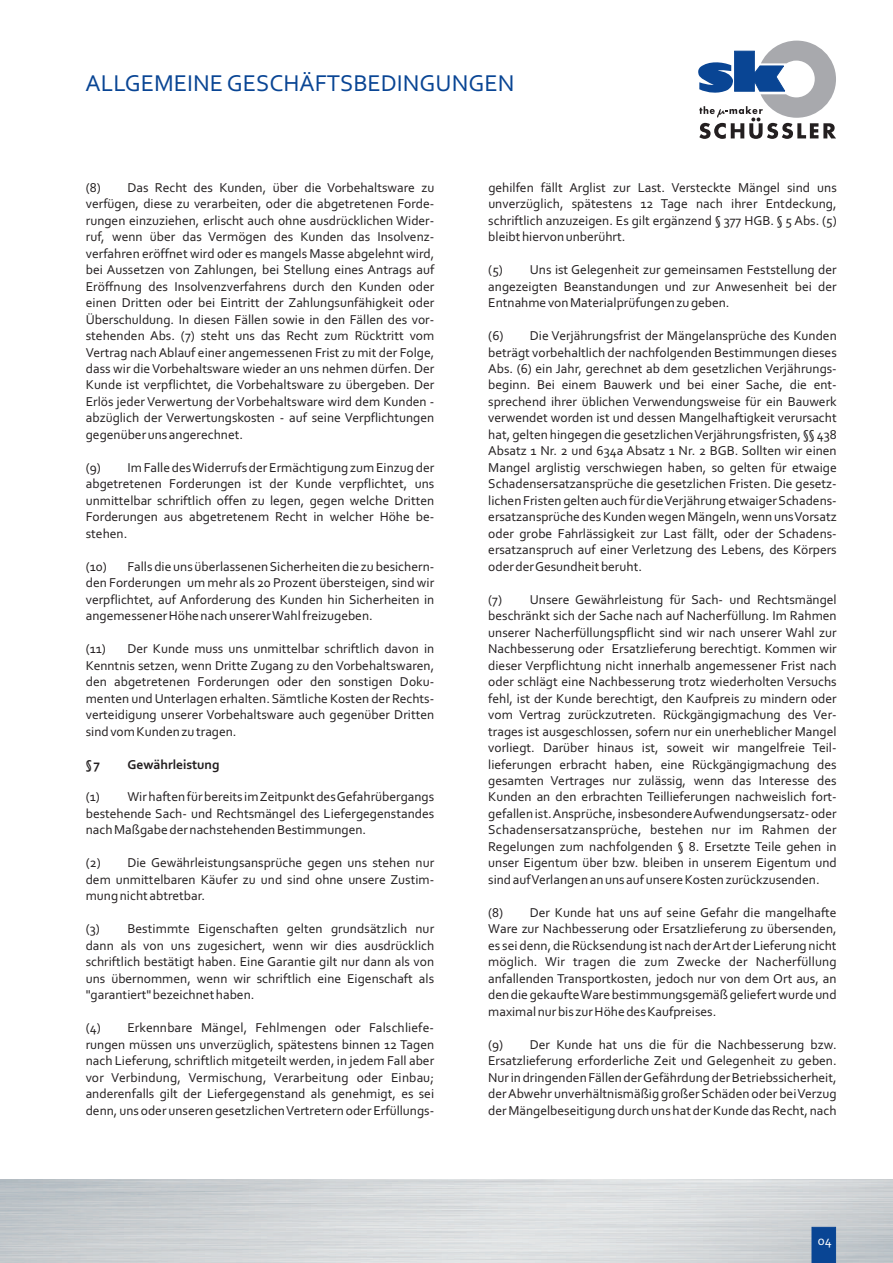
<style>
.page{position:relative;width:893px;height:1263px;background:#fff}
.page>*{position:absolute;margin:0;border:0;box-sizing:border-box;transform-origin:0 0}
.t1{font:24px "Corbel";color:#094594}
.t2{font:13.5px/16.5px "Corbel";color:#231f20}
.t3{font:700 13.5px "Corbel";color:#231f20}
.t4{font:13.5px "Corbel";color:#fff}
</style>
<div class="page">
<img style="left:0;top:1180px;width:893px;height:83px">
<svg style="left:698px;top:41px;width:138px;height:98px"></svg>
<svg style="left:812px;top:1227px;width:24px;height:36px"></svg>
<h1 class="t1" style="left:86px;top:74px;width:430px">ALLGEMEINE GESCHÄFTSBEDINGUNGEN</h1>
<p class="t2" style="left:86px;top:180px;width:350px">(8) Das Recht des Kunden, über die Vorbehaltsware zu</p>
<p class="t2" style="left:488px;top:180px;width:350px">gehilfen fällt Arglist zur Last. Versteckte Mängel sind uns</p>
<p class="t2" style="left:86px;top:197px;width:350px">verfügen, diese zu verarbeiten, oder die abgetretenen Forde-</p>
<p class="t2" style="left:488px;top:197px;width:350px">unverzüglich, spätestens 12 Tage nach ihrer Entdeckung,</p>
<p class="t2" style="left:86px;top:213px;width:350px">rungen einzuziehen, erlischt auch ohne ausdrücklichen Wider-</p>
<p class="t2" style="left:488px;top:213px;width:350px">schriftlich anzuzeigen. Es gilt ergänzend § 377 HGB. § 5 Abs. (5)</p>
<p class="t2" style="left:86px;top:230px;width:350px">ruf, wenn über das Vermögen des Kunden das Insolvenz-</p>
<p class="t2" style="left:488px;top:230px;width:139px">bleibt hiervon unberührt.</p>
<p class="t2" style="left:86px;top:246px;width:350px">verfahren eröffnet wird oder es mangels Masse abgelehnt wird, bei Aussetzen von Zahlungen, bei Stellung eines Antrags auf</p>
<p class="t2" style="left:488px;top:263px;width:350px">(5) Uns ist Gelegenheit zur gemeinsamen Feststellung der</p>
<p class="t2" style="left:86px;top:279px;width:350px">Eröffnung des Insolvenzverfahrens durch den Kunden oder</p>
<p class="t2" style="left:488px;top:279px;width:350px">angezeigten Beanstandungen und zur Anwesenheit bei der</p>
<p class="t2" style="left:86px;top:295px;width:350px">einen Dritten oder bei Eintritt der Zahlungsunfähigkeit oder</p>
<p class="t2" style="left:488px;top:295px;width:243px">Entnahme von Materialprüfungen zu geben.</p>
<p class="t2" style="left:86px;top:312px;width:350px">Überschuldung. In diesen Fällen sowie in den Fällen des vor&shy;stehenden Abs. (7) steht uns das Recht zum Rücktritt vom</p>
<p class="t2" style="left:488px;top:328px;width:350px">(6) Die Verjährungsfrist der Mängelansprüche des Kunden</p>
<p class="t2" style="left:86px;top:345px;width:350px">Vertrag nach Ablauf einer angemessenen Frist zu mit der Folge,</p>
<p class="t2" style="left:488px;top:345px;width:350px">beträgt vorbehaltlich der nachfolgenden Bestimmungen dieses</p>
<p class="t2" style="left:86px;top:361px;width:350px">dass wir die Vorbehaltsware wieder an uns nehmen dürfen. Der</p>
<p class="t2" style="left:488px;top:361px;width:350px">Abs. (6) ein Jahr, gerechnet ab dem gesetzlichen Verjährungs-</p>
<p class="t2" style="left:86px;top:378px;width:350px">Kunde ist verpflichtet, die Vorbehaltsware zu übergeben. Der</p>
<p class="t2" style="left:488px;top:378px;width:350px">beginn. Bei einem Bauwerk und bei einer Sache, die ent-</p>
<p class="t2" style="left:86px;top:394px;width:350px">Erlös jeder Verwertung der Vorbehaltsware wird dem Kunden -</p>
<p class="t2" style="left:488px;top:394px;width:350px">sprechend ihrer üblichen Verwendungsweise für ein Bauwerk</p>
<p class="t2" style="left:86px;top:411px;width:350px">abzüglich der Verwertungskosten - auf seine Verpflichtungen</p>
<p class="t2" style="left:488px;top:411px;width:350px">verwendet worden ist und dessen Mangelhaftigkeit verursacht</p>
<p class="t2" style="left:86px;top:427px;width:159px">gegenüber uns angerechnet.</p>
<p class="t2" style="left:488px;top:427px;width:350px">hat, gelten hingegen die gesetzlichen Verjährungsfristen, §§ 438<br>Absatz 1 Nr. 2 und 634a Absatz 1 Nr. 2 BGB. Sollten wir einen</p>
<p class="t2" style="left:86px;top:460px;width:350px">(9) Im Falle des Widerrufs der Ermächtigung zum Einzug der</p>
<p class="t2" style="left:488px;top:460px;width:350px">Mangel arglistig verschwiegen haben, so gelten für etwaige</p>
<p class="t2" style="left:86px;top:477px;width:350px">abgetretenen Forderungen ist der Kunde verpflichtet, uns</p>
<p class="t2" style="left:488px;top:477px;width:350px">Schadensersatzansprüche die gesetzlichen Fristen. Die gesetz-</p>
<p class="t2" style="left:86px;top:493px;width:350px">unmittelbar schriftlich offen zu legen, gegen welche Dritten</p>
<p class="t2" style="left:488px;top:493px;width:350px">lichen Fristen gelten auch für die Verjährung etwaiger Schadens-</p>
<p class="t2" style="left:86px;top:510px;width:350px">Forderungen aus abgetretenem Recht in welcher Höhe be-</p>
<p class="t2" style="left:488px;top:510px;width:350px">ersatzansprüche des Kunden wegen Mängeln, wenn uns Vorsatz</p>
<p class="t2" style="left:86px;top:526px;width:43px">stehen.</p>
<p class="t2" style="left:488px;top:526px;width:350px">oder grobe Fahrlässigkeit zur Last fällt, oder der Schadens&shy;ersatzanspruch auf einer Verletzung des Lebens, des Körpers</p>
<p class="t2" style="left:86px;top:559px;width:350px">(10) Falls die uns überlassenen Sicherheiten die zu besichern-</p>
<p class="t2" style="left:488px;top:559px;width:155px">oder der Gesundheit beruht.</p>
<p class="t2" style="left:86px;top:576px;width:350px">den Forderungen um mehr als 20 Prozent übersteigen, sind wir verpflichtet, auf Anforderung des Kunden hin Sicherheiten in</p>
<p class="t2" style="left:488px;top:592px;width:350px">(7) Unsere Gewährleistung für Sach- und Rechtsmängel</p>
<p class="t2" style="left:86px;top:609px;width:288px">angemessener Höhe nach unserer Wahl freizugeben.</p>
<p class="t2" style="left:488px;top:609px;width:350px">beschränkt sich der Sache nach auf Nacherfüllung. Im Rahmen unserer Nacherfüllungspflicht sind wir nach unserer Wahl zur</p>
<p class="t2" style="left:86px;top:642px;width:350px">(11) Der Kunde muss uns unmittelbar schriftlich davon in</p>
<p class="t2" style="left:488px;top:642px;width:350px">Nachbesserung oder Ersatzlieferung berechtigt. Kommen wir</p>
<p class="t2" style="left:86px;top:658px;width:350px">Kenntnis setzen, wenn Dritte Zugang zu den Vorbehaltswaren,</p>
<p class="t2" style="left:488px;top:658px;width:350px">dieser Verpflichtung nicht innerhalb angemessener Frist nach</p>
<p class="t2" style="left:86px;top:674px;width:350px">den abgetretenen Forderungen oder den sonstigen Doku-</p>
<p class="t2" style="left:488px;top:674px;width:350px">oder schlägt eine Nachbesserung trotz wiederholten Versuchs</p>
<p class="t2" style="left:86px;top:691px;width:350px">menten und Unterlagen erhalten. Sämtliche Kosten der Rechts-</p>
<p class="t2" style="left:488px;top:691px;width:350px">fehl, ist der Kunde berechtigt, den Kaufpreis zu mindern oder</p>
<p class="t2" style="left:86px;top:707px;width:350px">verteidigung unserer Vorbehaltsware auch gegenüber Dritten</p>
<p class="t2" style="left:488px;top:707px;width:350px">vom Vertrag zurückzutreten. Rückgängigmachung des Ver-</p>
<p class="t2" style="left:86px;top:724px;width:152px">sind vom Kunden zu tragen.</p>
<p class="t2" style="left:488px;top:724px;width:350px">trages ist ausgeschlossen, sofern nur ein unerheblicher Mangel vorliegt. Darüber hinaus ist, soweit wir mangelfreie Teil-</p>
<p class="t3" style="left:86px;top:758px;width:16px">§ 7</p>
<p class="t3" style="left:127px;top:758px;width:94px">Gewährleistung</p>
<p class="t2" style="left:488px;top:757px;width:350px">lieferungen erbracht haben, eine Rückgängigmachung des gesamten Vertrages nur zulässig, wenn das Interesse des</p>
<p class="t2" style="left:86px;top:790px;width:350px">(1) Wir haften für bereits im Zeitpunkt des Gefahrübergangs</p>
<p class="t2" style="left:488px;top:790px;width:350px">Kunden an den erbrachten Teillieferungen nachweislich fort-</p>
<p class="t2" style="left:86px;top:806px;width:350px">bestehende Sach- und Rechtsmängel des Liefergegenstandes</p>
<p class="t2" style="left:488px;top:806px;width:350px">gefallen ist. Ansprüche, insbesondere Aufwendungsersatz- oder</p>
<p class="t2" style="left:86px;top:823px;width:282px">nach Maßgabe der nachstehenden Bestimmungen.</p>
<p class="t2" style="left:488px;top:823px;width:350px">Schadensersatzansprüche, bestehen nur im Rahmen der<br>Regelungen zum nachfolgenden § 8. Ersetzte Teile gehen in</p>
<p class="t2" style="left:86px;top:856px;width:350px">(2) Die Gewährleistungsansprüche gegen uns stehen nur</p>
<p class="t2" style="left:488px;top:856px;width:350px">unser Eigentum über bzw. bleiben in unserem Eigentum und</p>
<p class="t2" style="left:86px;top:872px;width:350px">dem unmittelbaren Käufer zu und sind ohne unsere Zustim-</p>
<p class="t2" style="left:488px;top:872px;width:333px">sind auf Verlangen an uns auf unsere Kosten zurückzusenden.</p>
<p class="t2" style="left:86px;top:889px;width:121px">mung nicht abtretbar.</p>
<p class="t2" style="left:488px;top:905px;width:350px">(8) Der Kunde hat uns auf seine Gefahr die mangelhafte</p>
<p class="t2" style="left:86px;top:922px;width:350px">(3) Bestimmte Eigenschaften gelten grundsätzlich nur</p>
<p class="t2" style="left:488px;top:922px;width:350px">Ware zur Nachbesserung oder Ersatzlieferung zu übersenden,</p>
<p class="t2" style="left:86px;top:938px;width:350px">dann als von uns zugesichert, wenn wir dies ausdrücklich</p>
<p class="t2" style="left:488px;top:938px;width:350px">es sei denn, die Rücksendung ist nach der Art der Lieferung nicht</p>
<p class="t2" style="left:86px;top:955px;width:350px">schriftlich bestätigt haben. Eine Garantie gilt nur dann als von</p>
<p class="t2" style="left:488px;top:955px;width:350px">möglich. Wir tragen die zum Zwecke der Nacherfüllung</p>
<p class="t2" style="left:86px;top:971px;width:350px">uns übernommen, wenn wir schriftlich eine Eigenschaft als</p>
<p class="t2" style="left:488px;top:971px;width:350px">anfallenden Transportkosten, jedoch nur von dem Ort aus, an</p>
<p class="t2" style="left:86px;top:988px;width:170px">"garantiert" bezeichnet haben.</p>
<p class="t2" style="left:488px;top:988px;width:350px">den die gekaufte Ware bestimmungsgemäß geliefert wurde und maximal nur bis zur Höhe des Kaufpreises.</p>
<p class="t2" style="left:86px;top:1021px;width:350px">(4) Erkennbare Mängel, Fehlmengen oder Falschliefe&shy;rungen müssen uns unverzüglich, spätestens binnen 12 Tagen</p>
<p class="t2" style="left:488px;top:1037px;width:350px">(9) Der Kunde hat uns die für die Nachbesserung bzw.</p>
<p class="t2" style="left:86px;top:1054px;width:350px">nach Lieferung, schriftlich mitgeteilt werden, in jedem Fall aber</p>
<p class="t2" style="left:488px;top:1054px;width:350px">Ersatzlieferung erforderliche Zeit und Gelegenheit zu geben.</p>
<p class="t2" style="left:86px;top:1070px;width:350px">vor Verbindung, Vermischung, Verarbeitung oder Einbau;</p>
<p class="t2" style="left:488px;top:1070px;width:350px">Nur in dringenden Fällen der Gefährdung der Betriebssicherheit,</p>
<p class="t2" style="left:86px;top:1086px;width:350px">anderenfalls gilt der Liefergegenstand als genehmigt, es sei</p>
<p class="t2" style="left:488px;top:1086px;width:350px">der Abwehr unverhältnismäßig großer Schäden oder bei Verzug</p>
<p class="t2" style="left:86px;top:1103px;width:350px">denn, uns oder unseren gesetzlichen Vertretern oder Erfüllungs-</p>
<p class="t2" style="left:488px;top:1103px;width:350px">der Mängelbeseitigung durch uns hat der Kunde das Recht, nach</p>
<p class="t4" style="left:818px;top:1234px;width:15px">04</p>
</div>
